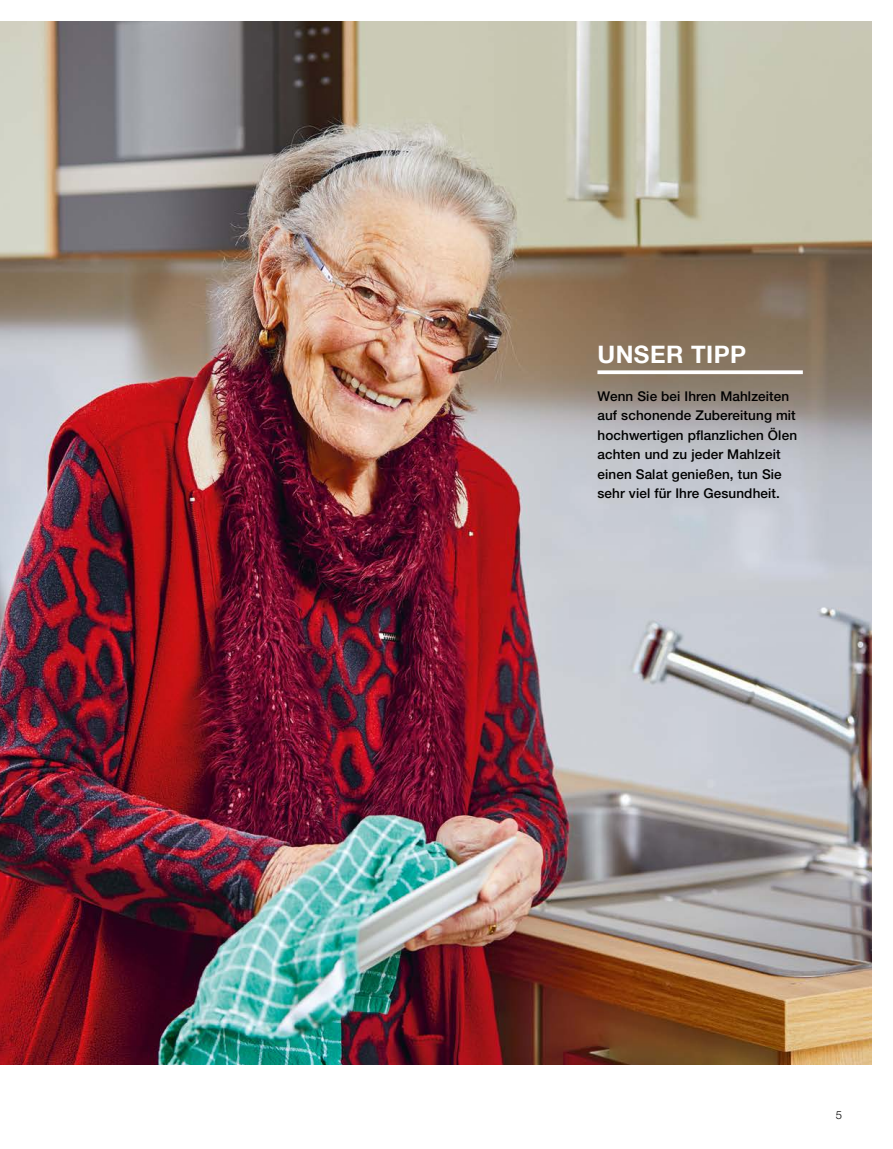
<style>
.page{position:relative;width:893px;height:1149px;background:#fff}
.page>*{position:absolute;margin:0;border:0;box-sizing:border-box;transform-origin:0 0}
.t1{font:700 24px "Helvetica Neue LT Com";letter-spacing:.02em;color:#fff}
.t2{font:500 13.5px/19.5px "Helvetica Neue LT Std";letter-spacing:.01em;color:#000}
.t3{font:300 11.25px "Helvetica Neue LT Std";color:#000}
</style>
<div class="page">
<img style="left:0;top:21px;width:872px;height:1043px">
<svg style="left:597px;top:370px;width:206px;height:4px"></svg>
<h1 class="t1" style="left:597px;top:339px;width:150px">UNSER TIPP</h1>
<p class="t2" style="left:597px;top:386px;width:201px">Wenn Sie bei Ihren Mahlzeiten auf schonende Zubereitung mit hochwertigen pflanzlichen Ölen achten und zu jeder Mahlzeit einen Salat genießen, tun Sie sehr viel für Ihre Gesundheit.</p>
<p class="t3" style="left:836px;top:1107px;width:8px">5</p>
</div>
